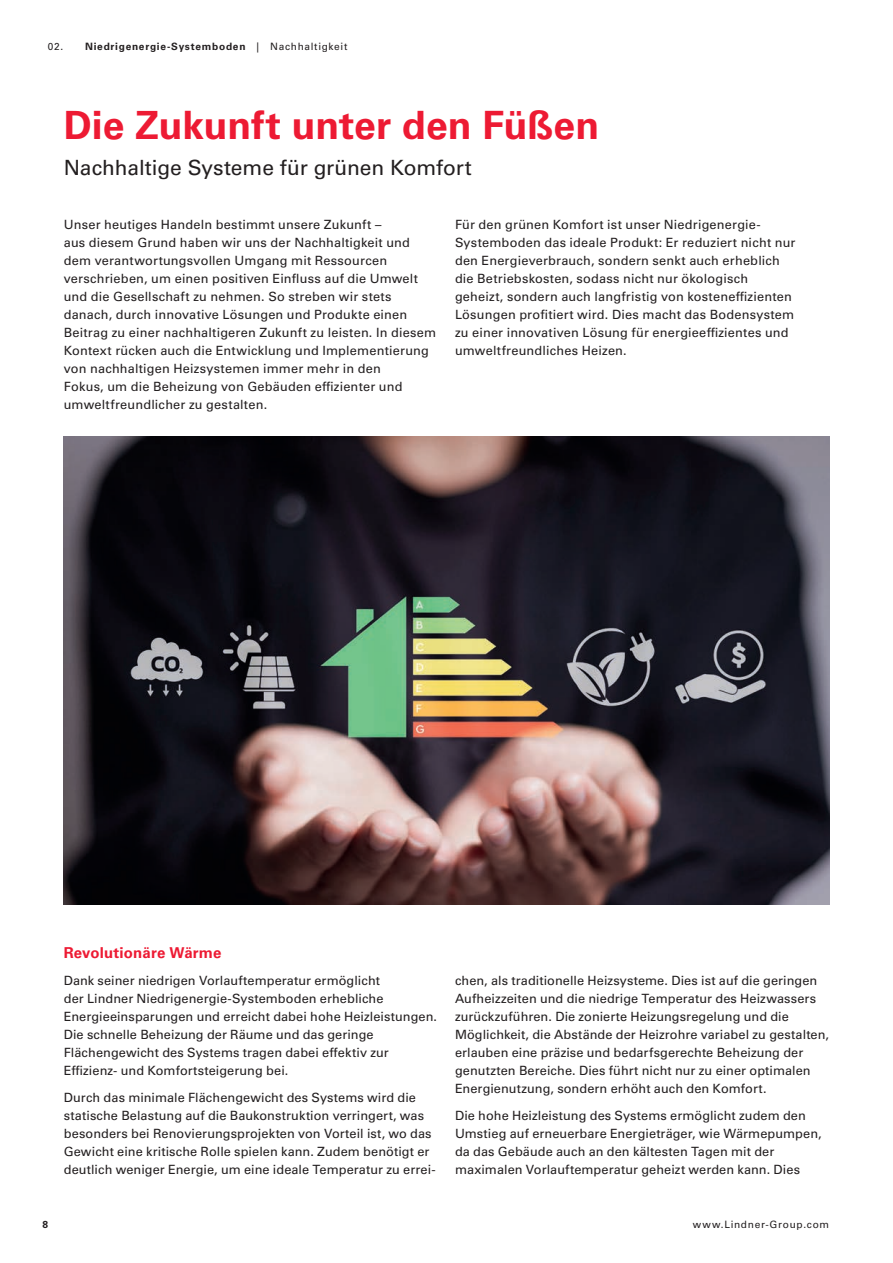
<style>
.page{position:relative;width:893px;height:1263px;background:#fff}
.page>*{position:absolute;margin:0;border:0;box-sizing:border-box;transform-origin:0 0}
.t1{font:700 39px "Univers LT Pro 65";color:#ed1a33}
.t2{font:21px "Univers LT Pro 55 Roman";letter-spacing:-.005em;color:#231f20}
.t3{font:700 15px "Univers LT Pro 65";letter-spacing:.01em;color:#ed1a33}
.t4{font:12.75px/18px "Univers LT Pro 55 Roman";letter-spacing:.01em;color:#231f20}
.t5{font:700 10.2px "Univers LT Pro 65";letter-spacing:.07em;color:#231f20}
.t6{font:10.2px "Univers LT Pro 55 Roman";letter-spacing:.07em;color:#231f20}
.s1{font-family:"Univers LT Pro 55 Roman";font-weight:400}
</style>
<div class="page">
<img style="left:64px;top:436px;width:765px;height:468px">
<p class="t5" style="left:48px;top:39px;width:301px"><span class="s1">02.</span> Niedrigenergie-Systemboden <span class="s1">| Nachhaltigkeit</span></p>
<h1 class="t1" style="left:64px;top:98px;width:537px">Die Zukunft unter den Füßen</h1>
<h2 class="t2" style="left:64px;top:153px;width:410px">Nachhaltige Systeme für grünen Komfort</h2>
<p class="t4" style="left:64px;top:215px;width:374px">Unser heutiges Handeln bestimmt unsere Zukunft –<br>aus diesem Grund haben wir uns der Nachhaltigkeit und dem verantwortungsvollen Umgang mit Ressourcen verschrieben, um einen positiven Einfluss auf die Umwelt und die Gesellschaft zu nehmen. So streben wir stets danach, durch innovative Lösungen und Produkte einen Beitrag zu einer nachhaltigeren Zukunft zu leisten. In diesem Kontext rücken auch die Entwicklung und Implementierung von nachhaltigen Heizsystemen immer mehr in den<br>Fokus, um die Beheizung von Gebäuden effizienter und umweltfreundlicher zu gestalten.</p>
<p class="t4" style="left:455px;top:215px;width:342px">Für den grünen Komfort ist unser Niedrigenergie-Systemboden das ideale Produkt: Er reduziert nicht nur den Energieverbrauch, sondern senkt auch erheblich die Betriebskosten, sodass nicht nur ökologisch geheizt, sondern auch langfristig von kosteneffizienten Lösungen profitiert wird. Dies macht das Bodensystem zu einer innovativen Lösung für energieeffizientes und umweltfreundliches Heizen.</p>
<p class="t3" style="left:64px;top:942px;width:159px">Revolutionäre Wärme</p>
<p class="t4" style="left:64px;top:971px;width:375px">Dank seiner niedrigen Vorlauftemperatur ermöglicht<br>der Lindner Niedrigenergie-Systemboden erhebliche Energieeinsparungen und erreicht dabei hohe Heizleistungen.<br>Die schnelle Beheizung der Räume und das geringe Flächengewicht des Systems tragen dabei effektiv zur Effizienz- und Komfortsteigerung bei.</p>
<p class="t4" style="left:64px;top:1088px;width:373px">Durch das minimale Flächengewicht des Systems wird die statische Belastung auf die Baukonstruktion verringert, was besonders bei Renovierungsprojekten von Vorteil ist, wo das Gewicht eine kritische Rolle spielen kann. Zudem benötigt er deutlich weniger Energie, um eine ideale Temperatur zu errei-</p>
<p class="t4" style="left:455px;top:971px;width:376px">chen, als traditionelle Heizsysteme. Dies ist auf die geringen Aufheizzeiten und die niedrige Temperatur des Heizwassers zurückzuführen. Die zonierte Heizungsregelung und die Möglichkeit, die Abstände der Heizrohre variabel zu gestalten, erlauben eine präzise und bedarfsgerechte Beheizung der genutzten Bereiche. Dies führt nicht nur zu einer optimalen Energienutzung, sondern erhöht auch den Komfort.</p>
<p class="t4" style="left:455px;top:1106px;width:368px">Die hohe Heizleistung des Systems ermöglicht zudem den Umstieg auf erneuerbare Energieträger, wie Wärmepumpen, da das Gebäude auch an den kältesten Tagen mit der maximalen Vorlauftemperatur geheizt werden kann. Dies</p>
<p class="t5" style="left:43px;top:1217px;width:7px">8</p>
<p class="t6" style="left:693px;top:1217px;width:138px">www.Lindner-Group.com</p>
</div>
